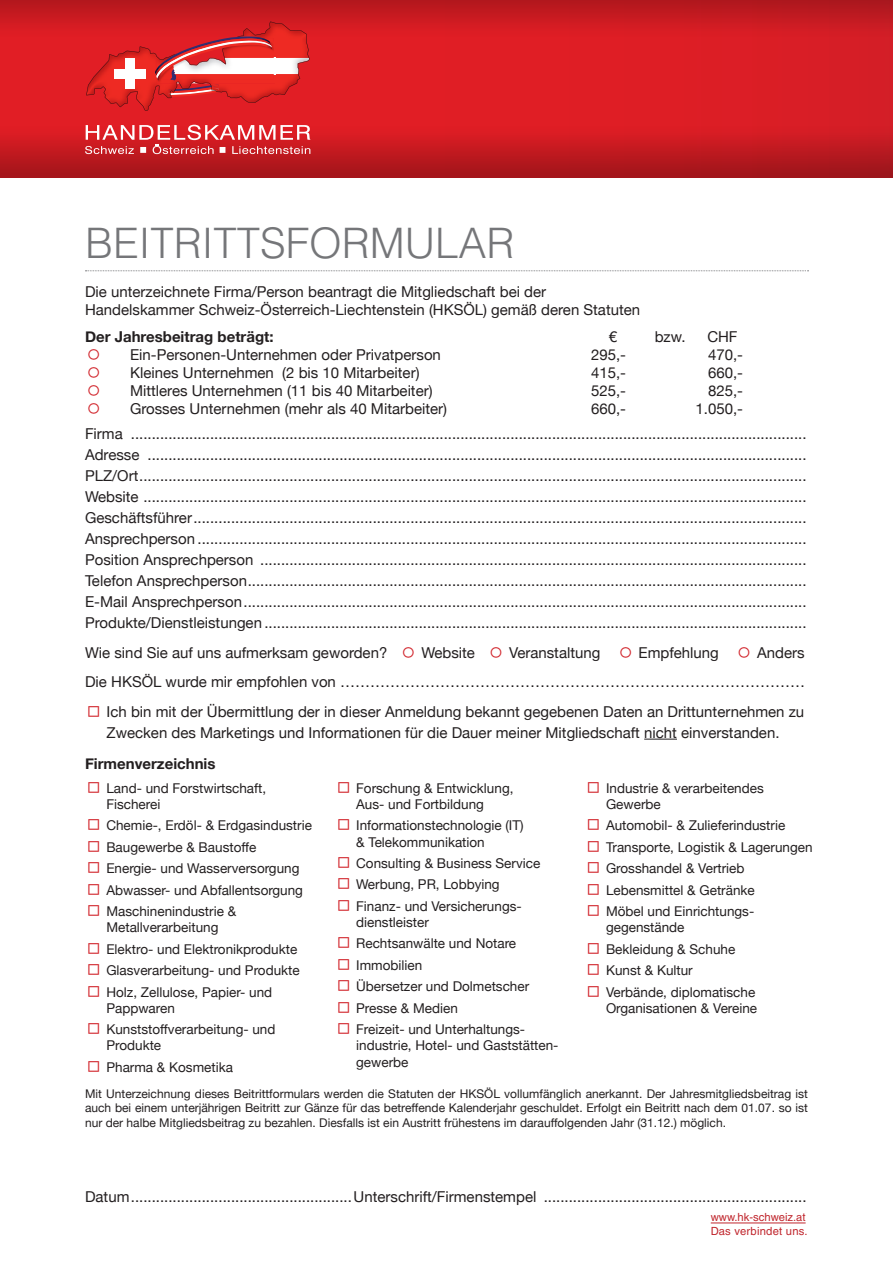
<style>
.page{position:relative;width:893px;height:1263px;background:#fff}
.page>*{position:absolute;margin:0;border:0;box-sizing:border-box;transform-origin:0 0}
.t1{font:300 42px "Helvetica LT Std";color:#757679}
.t2{font:15px/21px "Helvetica Neue";color:#231f20}
.t3{font:700 15px "Helvetica Neue";color:#231f20}
.t4{font:13.5px/21.5px "Helvetica Neue";color:#231f20}
.t5{font:12px/14.4px "Helvetica Neue";color:#231f20;text-align:justify}
.t6{font:11.25px/13.5px "Helvetica LT Std";color:#c0262d}
</style>
<div class="page">
<div style="left:0;top:0;width:893px;height:180px;background:#231f20;opacity:.88"></div>
<hr style="left:711px;top:1222px;width:95px;height:1px;background:#c0262d">
<svg style="left:85px;top:270px;width:723px;height:1px"></svg>
<hr style="left:644px;top:739px;width:33px;height:1px;background:#231f20">
<svg style="left:85px;top:125px;width:225px;height:29px;background:#dd555a"></svg>
<img style="left:275px;top:58px;width:23px;height:16px">
<img style="left:237px;top:22px;width:1px;height:14px">
<img style="left:86px;top:47px;width:66px;height:64px">
<img style="left:238px;top:22px;width:71px;height:36px">
<img style="left:298px;top:58px;width:11px;height:16px">
<img style="left:155px;top:36px;width:108px;height:2px">
<svg style="left:155px;top:38px;width:120px;height:59px;background:#d73133"></svg>
<img style="left:157px;top:42px;width:115px;height:1px">
<img style="left:157px;top:43px;width:115px;height:38px">
<div style="left:125px;top:59px;width:9px;height:30px;background:#fff"></div>
<div style="left:114px;top:69px;width:31px;height:9px;background:#fff"></div>
<h1 class="t1" style="left:85px;top:217px;width:431px">BEITRITTSFORMULAR</h1>
<p class="t2" style="left:85px;top:283px;width:557px;line-height:18px">Die unterzeichnete Firma/Person beantragt die Mitgliedschaft bei der<br>Handelskammer Schweiz-Österreich-Liechtenstein (HKSÖL) gemäß deren Statuten</p>
<p class="t3" style="left:85px;top:327px;width:190px">Der Jahresbeitrag beträgt:</p>
<p class="t2" style="left:609px;top:326px;width:10px">€</p>
<p class="t2" style="left:655px;top:326px;width:32px">bzw.</p>
<p class="t2" style="left:707px;top:326px;width:32px">CHF</p>
<p class="t2" style="left:130px;top:344px;width:312px">Ein-Personen-Unternehmen oder Privatperson</p>
<p class="t2" style="left:591px;top:344px;width:37px">295,-</p>
<p class="t2" style="left:708px;top:344px;width:37px">470,-</p>
<p class="t2" style="left:130px;top:362px;width:291px">Kleines Unternehmen (2 bis 10 Mitarbeiter)</p>
<p class="t2" style="left:591px;top:362px;width:37px">415,-</p>
<p class="t2" style="left:708px;top:362px;width:37px">660,-</p>
<p class="t2" style="left:130px;top:380px;width:304px">Mittleres Unternehmen (11 bis 40 Mitarbeiter)</p>
<p class="t2" style="left:591px;top:380px;width:37px">525,-</p>
<p class="t2" style="left:708px;top:380px;width:37px">825,-</p>
<p class="t2" style="left:130px;top:398px;width:319px">Grosses Unternehmen (mehr als 40 Mitarbeiter)</p>
<p class="t2" style="left:591px;top:398px;width:37px">660,-</p>
<p class="t2" style="left:85px;top:396px;width:723px;line-height:25.2px;text-indent:610px">1.050,-<br>Firma ..................................................................................................................................................................</p>
<p class="t2" style="left:85px;top:444px;width:723px;text-align:justify">Adresse ..............................................................................................................................................................<br>PLZ/Ort................................................................................................................................................................<br>Website ...............................................................................................................................................................<br>Geschäftsführer...................................................................................................................................................<br>Ansprechperson ..................................................................................................................................................<br>Position Ansprechperson ...................................................................................................................................<br>Telefon Ansprechperson......................................................................................................................................<br>E-Mail Ansprechperson.......................................................................................................................................<br>Produkte/Dienstleistungen ..................................................................................................................................</p>
<p class="t2" style="left:85px;top:641px;width:304px">Wie sind Sie auf uns aufmerksam geworden?</p>
<p class="t2" style="left:421px;top:641px;width:55px">Website</p>
<p class="t2" style="left:509px;top:641px;width:93px">Veranstaltung</p>
<p class="t2" style="left:639px;top:641px;width:82px">Empfehlung</p>
<p class="t2" style="left:85px;top:637px;width:722px;line-height:29.5px;text-align:right">Anders<br>Die HKSÖL wurde mir empfohlen von …………………………………………………………………………………<br>Ich bin mit der Übermittlung der in dieser Anmeldung bekannt gegebenen Daten an Drittunternehmen zu</p>
<p class="t2" style="left:107px;top:721px;width:674px">Zwecken des Marketings und Informationen für die Dauer meiner Mitgliedschaft nicht einverstanden.</p>
<p class="t3" style="left:85px;top:754px;width:132px">Firmenverzeichnis</p>
<p class="t4" style="left:106px;top:780px;width:161px;line-height:16.2px">Land- und Forstwirtschaft,<br>Fischerei</p>
<p class="t4" style="left:106px;top:815px;width:207px">Chemie-, Erdöl- &amp; Erdgasindustrie<br>Baugewerbe &amp; Baustoffe<br>Energie- und Wasserversorgung<br>Abwasser- und Abfallentsorgung<br>Maschinenindustrie &amp;</p>
<p class="t4" style="left:106px;top:916px;width:195px">Metallverarbeitung<br>Elektro- und Elektronikprodukte<br>Glasverarbeitung- und Produkte<br>Holz, Zellulose, Papier- und</p>
<p class="t4" style="left:106px;top:997px;width:171px">Pappwaren<br>Kunststoffverarbeitung- und</p>
<p class="t4" style="left:106px;top:1034px;width:128px">Produkte<br>Pharma &amp; Kosmetika</p>
<p class="t4" style="left:356px;top:780px;width:159px;line-height:16.2px">Forschung &amp; Entwicklung,<br>Aus- und Fortbildung</p>
<p class="t4" style="left:356px;top:817px;width:169px;line-height:16.2px">Informationstechnologie (IT) &amp; Telekommunikation</p>
<p class="t4" style="left:356px;top:852px;width:186px">Consulting &amp; Business Service<br>Werbung, PR, Lobbying<br>Finanz- und Versicherungs-</p>
<p class="t4" style="left:356px;top:911px;width:175px">dienstleister<br>Rechtsanwälte und Notare<br>Immobilien<br>Übersetzer und Dolmetscher<br>Presse &amp; Medien<br>Freizeit- und Unterhaltungs-</p>
<p class="t4" style="left:356px;top:1037px;width:204px;line-height:16.2px">industrie, Hotel- und Gaststätten&shy;gewerbe</p>
<p class="t4" style="left:606px;top:780px;width:159px;line-height:16.2px">Industrie &amp; verarbeitendes<br>Gewerbe</p>
<p class="t4" style="left:606px;top:815px;width:208px">Automobil- &amp; Zulieferindustrie<br>Transporte, Logistik &amp; Lagerungen<br>Grosshandel &amp; Vertrieb<br>Lebensmittel &amp; Getränke<br>Möbel und Einrichtungs-</p>
<p class="t4" style="left:606px;top:916px;width:151px">gegenstände<br>Bekleidung &amp; Schuhe<br>Kunst &amp; Kultur<br>Verbände, diplomatische</p>
<p class="t4" style="left:606px;top:997px;width:153px">Organisationen &amp; Vereine</p>
<p class="t5" style="left:85px;top:1086px;width:724px">Mit Unterzeichnung dieses Beitrittformulars werden die Statuten der HKSÖL vollumfänglich anerkannt. Der Jahresmitgliedsbeitrag ist auch bei einem unterjährigen Beitritt zur Gänze für das betreffende Kalenderjahr geschuldet. Erfolgt ein Beitritt nach dem 01.07. so ist nur der halbe Mitgliedsbeitrag zu bezahlen. Diesfalls ist ein Austritt frühestens im darauffolgenden Jahr (31.12.) möglich.</p>
<p class="t2" style="left:85px;top:1186px;width:723px">Datum.....................................................Unterschrift/Firmenstempel ...............................................................</p>
<p class="t6" style="left:711px;top:1211px;width:98px">www.hk-schweiz.at<br>Das verbindet uns.</p>
</div>
